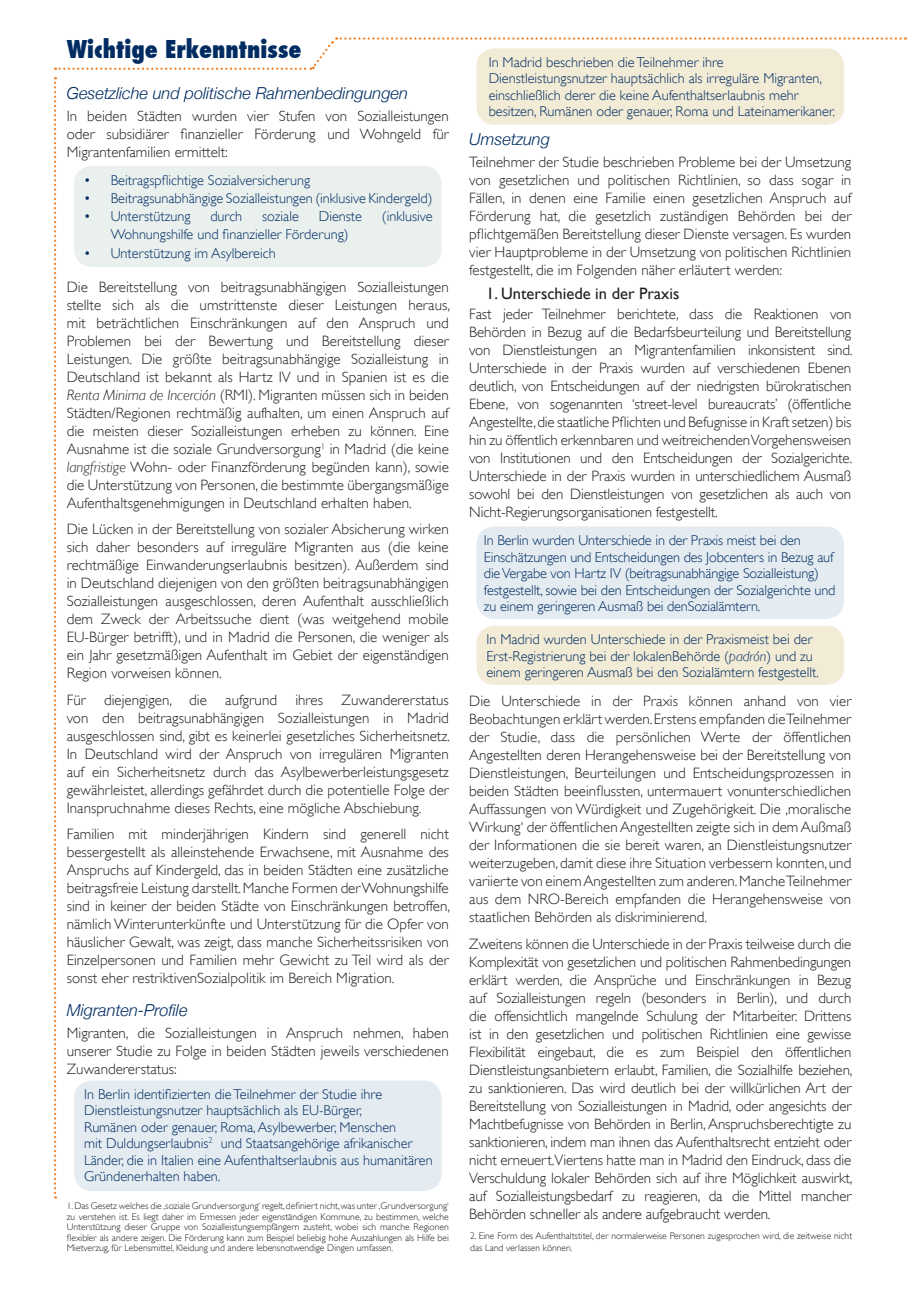
<style>
.page{position:relative;width:919px;height:1289px;background:#fff}
.page>*{position:absolute;margin:0;border:0;box-sizing:border-box;transform-origin:0 0}
.heading_1{font:800 condensed 24px "Futura";color:#002c62}
.heading_2{font:italic 300 16.5px "Helvetica Neue";color:#002c62}
.numbered_headings{font:16.5px "Gill Sans";color:#231f20}
.findings_body{font:300 15px/18px "Gill Sans";color:#231f20;text-align:justify}
.text_box{font:300 14.25px/16.5px "Gill Sans";color:#002c62}
.footnotes{font:300 9.6px/10.5px "Gill Sans";color:#231f20;text-align:justify}
.s1{font-style:italic}
</style>
<div class="page">
<svg style="left:55px;top:37px;width:851px;height:33px"></svg>
<svg style="left:54px;top:77px;width:2px;height:1121px"></svg>
<div style="left:74px;top:1080px;width:367px;height:110px;background:#e5ecf1;border-radius:18px"></div>
<div style="left:74px;top:166px;width:367px;height:101px;background:#e9f0ee;border-radius:18px"></div>
<div style="left:476px;top:625px;width:368px;height:60px;background:#f2ebd6;border-radius:18px"></div>
<div style="left:476px;top:48px;width:368px;height:77px;background:#f2ebd6;border-radius:18px"></div>
<div style="left:476px;top:526px;width:368px;height:93px;background:#e5ecf1;border-radius:18px"></div>
<p class="heading_1" style="left:67px;top:33px;width:236px">Wichtige Erkenntnisse</p>
<p class="heading_2" style="left:67px;top:80px;width:343px">Gesetzliche und politische Rahmenbedingungen</p>
<p class="findings_body" style="left:67px;top:106px;width:383px">In beiden Städten wurden vier Stufen von Sozialleistungen oder subsidiärer finanzieller Förderung und Wohngeld für Migrantenfamilien ermittelt:</p>
<p class="text_box" style="left:84px;top:172px;width:228px">• Beitragspflichtige Sozialversicherung</p>
<p class="text_box" style="left:84px;top:190px;width:350px">• Beitragsunabhängige Sozialleistungen (inklusive Kindergeld)</p>
<p class="text_box" style="left:84px;top:208px;width:108px">• Unterstützung</p>
<p class="text_box" style="left:210px;top:208px;width:33px">durch</p>
<p class="text_box" style="left:262px;top:208px;width:38px">soziale</p>
<p class="text_box" style="left:319px;top:208px;width:45px">Dienste</p>
<p class="text_box" style="left:382px;top:208px;width:52px">(inklusive</p>
<p class="text_box" style="left:111px;top:226px;width:239px">Wohnungshilfe und finanzieller Förderung)</p>
<p class="text_box" style="left:84px;top:244px;width:193px">• Unterstützung im Asylbereich</p>
<p class="findings_body" style="left:67px;top:277px;width:384px">Die Bereitstellung von beitragsunabhängigen Sozialleistungen stellte sich als die umstrittenste dieser Leistungen heraus, mit beträchtlichen Einschränkungen auf den Anspruch und Problemen bei der Bewertung und Bereitstellung dieser Leistungen. Die größte beitragsunabhängige Sozialleistung in Deutschland ist bekannt als Hartz IV und in Spanien ist es die <span class="s1">Renta Minima de Incerción</span> (RMI). Migranten müssen sich in beiden Städten/Regionen rechtmäßig aufhalten, um einen Anspruch auf die meisten dieser Sozialleistungen erheben zu können. Eine Ausnahme ist die soziale Grundversorgung<sup>1</sup> in Madrid (die keine <span class="s1">langfristige</span> Wohn- oder Finanzförderung begünden kann), sowie die Unterstützung von Personen, die bestimmte übergangsmäßige Aufenthaltsgenehmigungen in Deutschland erhalten haben.</p>
<p class="findings_body" style="left:67px;top:519px;width:383px">Die Lücken in der Bereitstellung von sozialer Absicherung wirken sich daher besonders auf irreguläre Migranten aus (die keine rechtmäßige Einwanderungserlaubnis besitzen). Außerdem sind in Deutschland diejenigen von den größten beitragsunabhängigen Sozialleistungen ausgeschlossen, deren Aufenthalt ausschließlich dem Zweck der Arbeitssuche dient (was weitgehend mobile EU-Bürger betrifft), und in Madrid die Personen, die weniger als ein Jahr gesetzmäßigen Aufenthalt im Gebiet der eigenständigen Region vorweisen können.</p>
<p class="findings_body" style="left:67px;top:690px;width:385px">Für diejengigen, die aufgrund ihres Zuwandererstatus von den beitragsunabhängigen Sozialleistungen in Madrid ausgeschlossen sind, gibt es keinerlei gesetzliches Sicherheitsnetz.<br>In Deutschland wird der Anspruch von irregulären Migranten auf ein Sicherheitsnetz durch das Asylbewerberleistungsgesetz gewährleistet, allerdings gefährdet durch die potentielle Folge der Inanspruchnahme dieses Rechts, eine mögliche Abschiebung.</p>
<p class="findings_body" style="left:67px;top:824px;width:385px">Familien mit minderjährigen Kindern sind generell nicht bessergestellt als alleinstehende Erwachsene, mit Ausnahme des Anspruchs auf Kindergeld, das in beiden Städten eine zusätzliche beitragsfreie Leistung darstellt. Manche Formen der Wohnungshilfe sind in keiner der beiden Städte von Einschränkungen betroffen, nämlich Winterunterkünfte und Unterstützung für die Opfer von häuslicher Gewalt, was zeigt, dass manche Sicherheitssrisiken von Einzelpersonen und Familien mehr Gewicht zu Teil wird als der sonst eher restriktivenSozialpolitik im Bereich Migration.</p>
<p class="heading_2" style="left:67px;top:997px;width:122px">Migranten-Profile</p>
<p class="findings_body" style="left:67px;top:1023px;width:383px">Migranten, die Sozialleistungen in Anspruch nehmen, haben unserer Studie zu Folge in beiden Städten jeweils verschiedenen Zuwandererstatus:</p>
<p class="text_box" style="left:84px;top:1084px;width:350px">In Berlin identifizierten die Teilnehmer der Studie ihre Dienstleistungsnutzer hauptsächlich als EU-Bürger,<br>Rumänen oder genauer, Roma, Asylbewerber, Menschen<br>mit Duldungserlaubnis<sup>2</sup> und Staatsangehörige afrikanischer Länder, die in Italien eine Aufenthaltserlaubnis aus humanitären Gründenerhalten haben.</p>
<p class="footnotes" style="left:67px;top:1200px;width:383px">1. Das Gesetz welches die ‚soziale Grundversorgung‘ regelt, definiert nicht, was unter ‚Grundversorgung‘ zu verstehen ist. Es liegt daher im Ermessen jeder eigenständigen Kommune, zu bestimmen, welche Unterstützung dieser Gruppe von Sozialleistungsempfängern zusteht, wobei sich manche Regionen flexibler als andere zeigen. Die Förderung kann zum Beispiel beliebig hohe Auszahlungen als Hilfe bei Mietverzug, für Lebensmittel, Kleidung und andere lebensnotwendige Dingen umfassen.</p>
<p class="text_box" style="left:488px;top:53px;width:348px">In Madrid beschrieben die Teilnehmer ihre Dienstleistungsnutzer hauptsächlich als irreguläre Migranten, einschließlich derer die keine Aufenthaltserlaubnis mehr besitzen, Rumänen oder genauer, Roma und Lateinamerikaner.</p>
<p class="heading_2" style="left:469px;top:126px;width:82px">Umsetzung</p>
<p class="findings_body" style="left:469px;top:152px;width:383px">Teilnehmer der Studie beschrieben Probleme bei der Umsetzung von gesetzlichen und politischen Richtlinien, so dass sogar in Fällen, in denen eine Familie einen gesetzlichen Anspruch auf Förderung hat, die gesetzlich zuständigen Behörden bei der pflichtgemäßen Bereitstellung dieser Dienste versagen. Es wurden vier Hauptprobleme in der Umsetzung von politischen Richtlinien festgestellt, die im Folgenden näher erläutert werden:</p>
<p class="numbered_headings" style="left:486px;top:284px;width:195px">1. Unterschiede in der Praxis</p>
<p class="findings_body" style="left:469px;top:304px;width:385px">Fast jeder Teilnehmer berichtete, dass die Reaktionen von Behörden in Bezug auf die Bedarfsbeurteilung und Bereitstellung von Dienstleistungen an Migrantenfamilien inkonsistent sind.<br>Unterschiede in der Praxis wurden auf verschiedenen Ebenen deutlich, von Entscheidungen auf der niedrigsten bürokratischen Ebene, von sogenannten ‘street-level bureaucrats’ (öffentliche Angestellte, die staatliche Pflichten und Befugnisse in Kraft setzen) bis hin zu öffentlich erkennbaren und weitreichenden Vorgehensweisen von Institutionen und den Entscheidungen der Sozialgerichte.<br>Unterschiede in der Praxis wurden in unterschiedlichem Ausmaß sowohl bei den Dienstleistungen von gesetzlichen als auch von Nicht-Regierungsorganisationen festgestellt.</p>
<p class="text_box" style="left:484px;top:531px;width:353px">In Berlin wurden Unterschiede in der Praxis meist bei den Einschätzungen und Entscheidungen des Jobcenters in Bezug auf die Vergabe von Hartz IV (beitragsunabhängige Sozialleistung) festgestellt, sowie bei den Entscheidungen der Sozialgerichte und zu einem geringeren Ausmaß bei denSozialämtern.</p>
<p class="text_box" style="left:486px;top:630px;width:334px">In Madrid wurden Unterschiede in der Praxismeist bei der<br>Erst-Registrierung bei der lokalenBehörde (<span class="s1">padrón</span>) und zu einem geringeren Ausmaß bei den Sozialämtern festgestellt.</p>
<p class="findings_body" style="left:469px;top:691px;width:383px">Die Unterschiede in der Praxis können anhand von vier Beobachtungen erklärt werden. Erstens empfanden die Teilnehmer der Studie, dass die persönlichen Werte der öffentlichen Angestellten deren Herangehensweise bei der Bereitstellung von Dienstleistungen, Beurteilungen und Entscheidungsprozessen in beiden Städten beeinflussten, untermauert vonunterschiedlichen Auffassungen von Würdigkeit und Zugehörigkeit. Die ‚moralische Wirkung‘ der öffentlichen Angestellten zeigte sich in dem Außmaß der Informationen die sie bereit waren, an Dienstleistungsnutzer weiterzugeben, damit diese ihre Situation verbessern konnten, und variierte von einem Angestellten zum anderen. Manche Teilnehmer aus dem NRO-Bereich empfanden die Herangehensweise von staatlichen Behörden als diskriminierend.</p>
<p class="findings_body" style="left:469px;top:934px;width:385px">Zweitens können die Unterschiede in der Praxis teilweise durch die Komplexität von gesetzlichen und politischen Rahmenbedingungen erklärt werden, die Ansprüche und Einschränkungen in Bezug auf Sozialleistungen regeln (besonders in Berlin), und durch die offensichtlich mangelnde Schulung der Mitarbeiter. Drittens ist in den gesetzlichen und politischen Richtlinien eine gewisse Flexibilität eingebaut, die es zum Beispiel den öffentlichen Dienstleistungsanbietern erlaubt, Familien, die Sozialhilfe beziehen, zu sanktionieren. Das wird deutlich bei der willkürlichen Art der Bereitstellung von Sozialleistungen in Madrid, oder angesichts der Machtbefugnisse von Behörden in Berlin, Anspruchsberechtigte zu sanktionieren, indem man ihnen das Aufenthaltsrecht entzieht oder nicht erneuert.Viertens hatte man in Madrid den Eindruck, dass die Verschuldung lokaler Behörden sich auf ihre Möglichkeit auswirkt, auf Sozialleistungsbedarf zu reagieren, da die Mittel mancher Behörden schneller als andere aufgebraucht werden.</p>
<p class="footnotes" style="left:470px;top:1229px;width:383px;line-height:11.6px">2. Eine Form des Aufenthaltstitel, der normalerweise Personen zugesprochen wird, die zeitweise nicht das Land verlassen können.</p>
</div>
